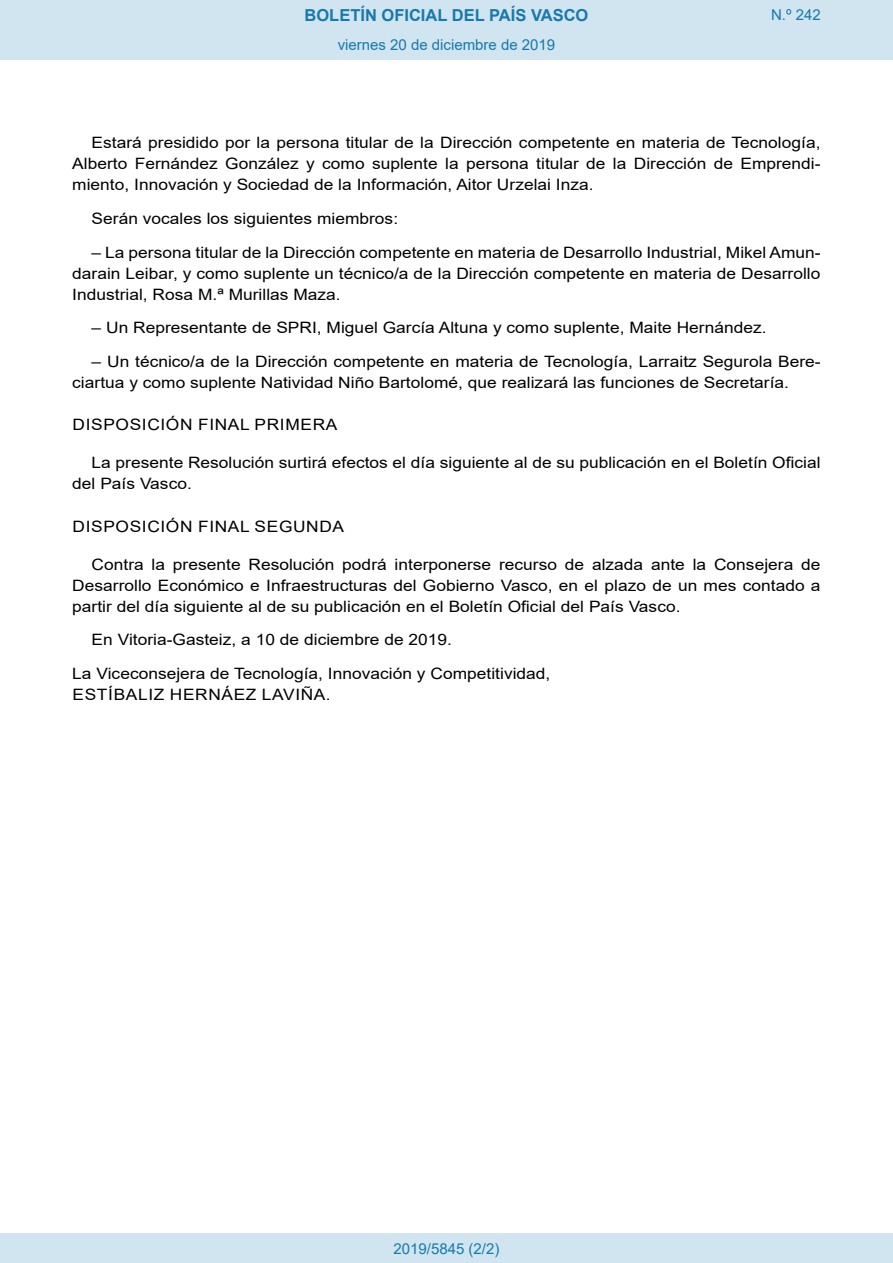
<style>
.page{position:relative;width:893px;height:1263px;background:#fff}
.page>*{position:absolute;margin:0;border:0;box-sizing:border-box;transform-origin:0 0}
.t1{font:700 16.5px "Arial";color:#1879ad}
.BOPVDetalle{font:15.6px/21px "Arial";color:#000;text-align:justify;scale:1.11 1}
.BOPVFirmaPuesto{font:15.6px "Arial";color:#000;scale:1.11 1}
.BOPVDisposicion{font:15.6px "Arial";letter-spacing:.035em;color:#000;scale:1.11 1}
.BOPVFirmaLugFec{font:15.6px "Arial";color:#000;scale:1.11 1}
.BOPVFirmaNombre{font:15.6px "Arial";letter-spacing:.035em;color:#000;scale:1.11 1}
.Paginacion_Centro{font:15px "Arial";color:#1879ad}
</style>
<div class="page">
<div style="left:0;top:0;width:893px;height:60px;background:#d0e5f0"></div>
<div style="left:0;top:1233px;width:893px;height:30px;background:#d0e5f0"></div>
<p class="t1" style="left:305px;top:3px;width:285px">BOLETÍN OFICIAL DEL PAÍS VASCO</p>
<p class="Paginacion_Centro" style="left:338px;top:35px;width:219px">viernes 20 de diciembre de 2019</p>
<p class="Paginacion_Centro" style="left:771px;top:5px;width:51px">N.º 242</p>
<p class="BOPVDetalle" style="left:72px;top:132px;width:676px;text-indent:19px">Estará presidido por la persona titular de la Dirección competente en materia de Tecnología, Alberto Fernández González y como suplente la persona titular de la Dirección de Emprendi&shy;miento, Innovación y Sociedad de la Información, Aitor Urzelai Inza.</p>
<p class="BOPVDetalle" style="left:92px;top:208px;width:278px">Serán vocales los siguientes miembros:</p>
<p class="BOPVDetalle" style="left:72px;top:242px;width:676px;text-indent:19px">– La persona titular de la Dirección competente en materia de Desarrollo Industrial, Mikel Amun&shy;darain Leibar, y como suplente un técnico/a de la Dirección competente en materia de Desarrollo Industrial, Rosa M.ª Murillas Maza.</p>
<p class="BOPVDetalle" style="left:92px;top:317px;width:610px">– Un Representante de SPRI, Miguel García Altuna y como suplente, Maite Hernández.</p>
<p class="BOPVDetalle" style="left:72px;top:351px;width:676px;text-indent:19px">– Un técnico/a de la Dirección competente en materia de Tecnología, Larraitz Segurola Bere&shy;ciartua y como suplente Natividad Niño Bartolomé, que realizará las funciones de Secretaría.</p>
<p class="BOPVDisposicion" style="left:73px;top:414px;width:240px">DISPOSICIÓN FINAL PRIMERA</p>
<p class="BOPVDetalle" style="left:72px;top:452px;width:676px;text-indent:19px">La presente Resolución surtirá efectos el día siguiente al de su publicación en el Boletín Oficial del País Vasco.</p>
<p class="BOPVDisposicion" style="left:73px;top:515px;width:246px">DISPOSICIÓN FINAL SEGUNDA</p>
<p class="BOPVDetalle" style="left:72px;top:554px;width:676px;text-indent:19px">Contra la presente Resolución podrá interponerse recurso de alzada ante la Consejera de Desarrollo Económico e Infraestructuras del Gobierno Vasco, en el plazo de un mes contado a partir del día siguiente al de su publicación en el Boletín Oficial del País Vasco.</p>
<p class="BOPVFirmaLugFec" style="left:92px;top:629px;width:326px">En Vitoria-Gasteiz, a 10 de diciembre de 2019.</p>
<p class="BOPVFirmaPuesto" style="left:72px;top:663px;width:432px">La Viceconsejera de Tecnología, Innovación y Competitividad,</p>
<p class="BOPVFirmaNombre" style="left:73px;top:684px;width:234px">ESTÍBALIZ HERNÁEZ LAVIÑA.</p>
<p class="Paginacion_Centro" style="left:393px;top:1238px;width:107px">2019/5845 (2/2)</p>
</div>
